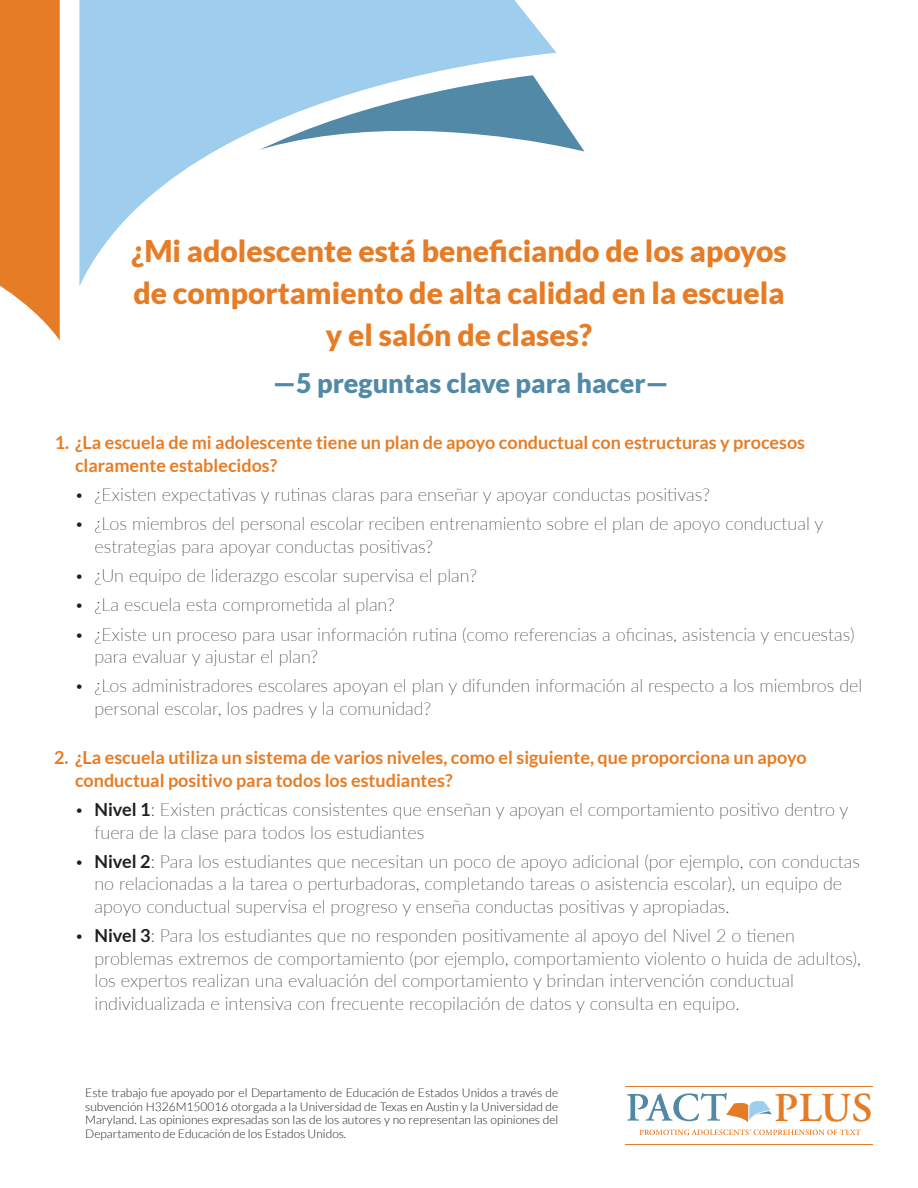
<style>
.page{position:relative;width:918px;height:1188px;background:#fff}
.page>*{position:absolute;margin:0;border:0;box-sizing:border-box;transform-origin:0 0}
.t1{font:600 40.95px "Adobe Garamond Pro";color:#e57c25}
.Hed_0{font:900 30px/42px "Lato";color:#e67c25;text-align:center}
.Hed_0-2{font:900 27px "Lato";color:#5189a6}
.t2{font:100 18px/22.5px "Lato";color:#231f20}
.Hed_2{font:700 18px/22.5px "Lato";color:#e67c25}
.t3{font:300 12px/13.5px "Lato";color:#231f20;text-align:justify}
.s1{font-weight:700}
</style>
<div class="page">
<div style="left:0;top:0;width:47px;height:325px;background:#e67c25"></div>
<svg style="left:47px;top:0;width:538px;height:341px"></svg>
<hr style="left:625px;top:1086px;width:248px;height:1px;background:#e57c25">
<hr style="left:625px;top:1144px;width:248px;height:1px;background:#e57c25">
<svg style="left:627px;top:1093px;width:234px;height:42px"></svg>
<p class="Hed_0" style="left:131px;top:229px;width:657px">¿Mi adolescente está beneficiando de los apoyos de comportamiento de alta calidad en la escuela y el salón de clases?</p>
<p class="Hed_0-2" style="left:273px;top:368px;width:397px">—5 preguntas clave para hacer—</p>
<p class="Hed_2" style="left:75px;top:431px;width:732px;text-indent:-20px">1. ¿La escuela de mi adolescente tiene un plan de apoyo conductual con estructuras y procesos claramente establecidos?</p>
<p class="t2" style="left:74px;top:483px;width:637px">• ¿Existen expectativas y rutinas claras para enseñar y apoyar conductas positivas?</p>
<p class="t2" style="left:94px;top:512px;width:730px;text-indent:-20px">• ¿Los miembros del personal escolar reciben entrenamiento sobre el plan de apoyo conductual y estrategias para apoyar conductas positivas?</p>
<p class="t2" style="left:74px;top:564px;width:404px">• ¿Un equipo de liderazgo escolar supervisa el plan?</p>
<p class="t2" style="left:74px;top:593px;width:322px">• ¿La escuela esta comprometida al plan?</p>
<p class="t2" style="left:94px;top:622px;width:762px;text-indent:-20px">• ¿Existe un proceso para usar información rutina (como referencias a oficinas, asistencia y encuestas) para evaluar y ajustar el plan?</p>
<p class="t2" style="left:94px;top:674px;width:769px;text-indent:-20px">• ¿Los administradores escolares apoyan el plan y difunden información al respecto a los miembros del personal escolar, los padres y la comunidad?</p>
<p class="Hed_2" style="left:75px;top:746px;width:733px;text-indent:-21px">2. ¿La escuela utiliza un sistema de varios niveles, como el siguiente, que proporciona un apoyo conductual positivo para todos los estudiantes?</p>
<p class="t2" style="left:94px;top:798px;width:755px;text-indent:-20px">• <span class="s1">Nivel 1</span>: Existen prácticas consistentes que enseñan y apoyan el comportamiento positivo dentro y fuera de la clase para todos los estudiantes</p>
<p class="t2" style="left:94px;top:850px;width:767px;text-indent:-20px">• <span class="s1">Nivel 2</span>: Para los estudiantes que necesitan un poco de apoyo adicional (por ejemplo, con conductas no relacionadas a la tarea o perturbadoras, completando tareas o asistencia escolar), un equipo de apoyo conductual supervisa el progreso y enseña conductas positivas y apropiadas.</p>
<p class="t2" style="left:94px;top:924px;width:768px;text-indent:-20px">• <span class="s1">Nivel 3</span>: Para los estudiantes que no responden positivamente al apoyo del Nivel 2 o tienen problemas extremos de comportamiento (por ejemplo, comportamiento violento o huida de adultos), los expertos realizan una evaluación del comportamiento y brindan intervención conductual individualizada e intensiva con frecuente recopilación de datos y consulta en equipo.</p>
<p class="t3" style="left:85px;top:1086px;width:475px">Este trabajo fue apoyado por el Departamento de Educación de Estados Unidos a través de subvención H326M150016 otorgada a la Universidad de Texas en Austin y la Universidad de Maryland. Las opiniones expresadas son las de los autores y no representan las opiniones del Departamento de Educación de los Estados Unidos.</p>
<p class="t1" style="left:774px;top:1084px;width:100px">PLUS</p>
</div>
